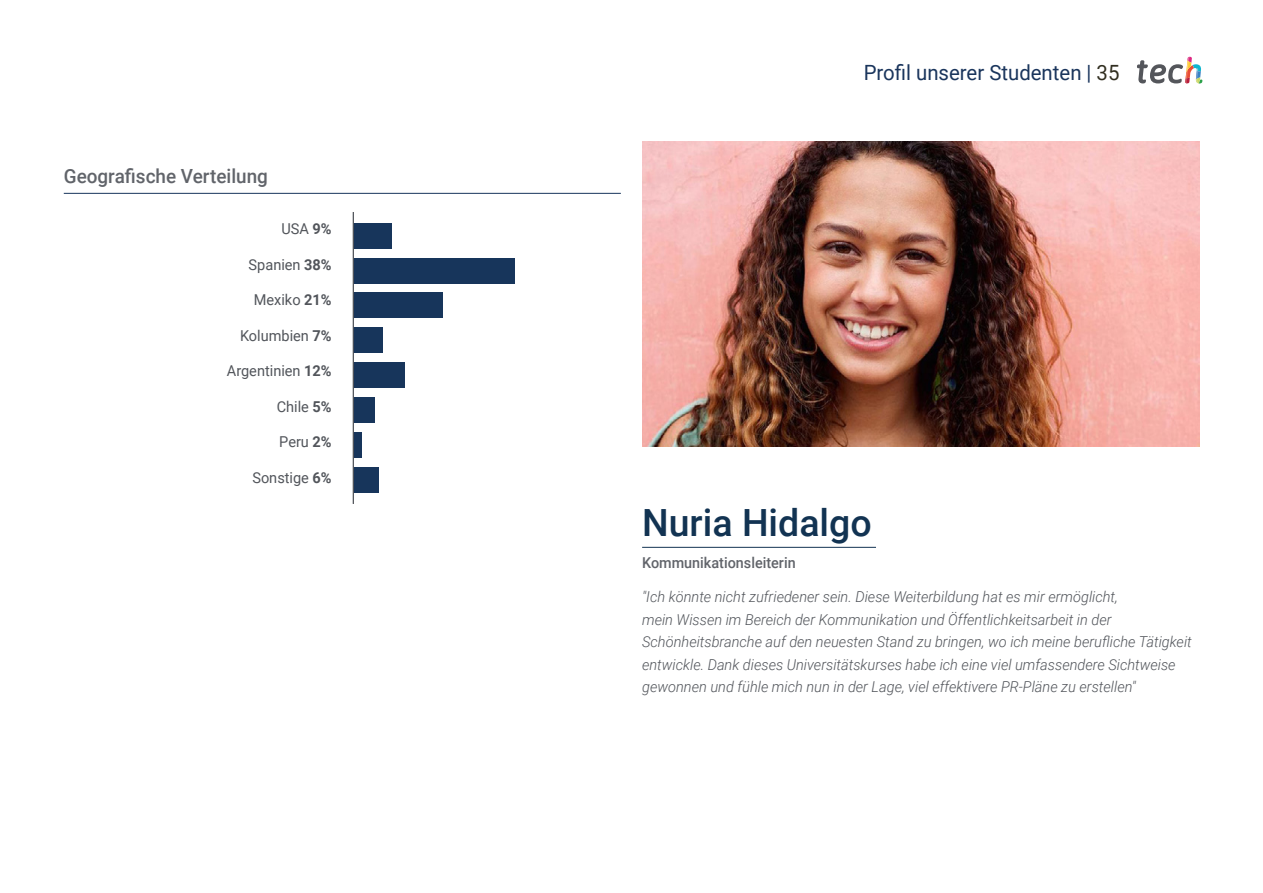
<style>
.page{position:relative;width:1263px;height:893px;background:#fff}
.page>*{position:absolute;margin:0;border:0;box-sizing:border-box;transform-origin:0 0}
.t1{font:500 37.5px "Roboto";color:#123352}
.t2{font:21px "Roboto";color:#1a355c}
.t3{font:500 19.5px "Roboto";color:#61646a}
.t4{font:italic 300 15px/22.5px "Roboto";color:#52555b}
.t5{font:15px "Roboto";color:#52555b}
.t6{font:500 15px "Roboto";color:#61646a;scale:.96 1}
.s1{font-weight:700}
.s2{color:#312e20}
</style>
<div class="page">
<svg style="left:1137px;top:57px;width:65px;height:27px"></svg>
<hr style="left:642px;top:547px;width:234px;height:1px;background:#123352">
<img style="left:642px;top:141px;width:557px;height:306px">
<div style="left:353px;top:223px;width:39px;height:26px;background:#17355b"></div>
<div style="left:353px;top:397px;width:22px;height:26px;background:#17355b"></div>
<div style="left:353px;top:258px;width:162px;height:25px;background:#17355b"></div>
<div style="left:353px;top:432px;width:9px;height:25px;background:#17355b"></div>
<div style="left:353px;top:293px;width:90px;height:25px;background:#17355b"></div>
<div style="left:353px;top:467px;width:26px;height:25px;background:#17355b"></div>
<div style="left:353px;top:362px;width:51px;height:26px;background:#17355b"></div>
<hr style="left:64px;top:193px;width:557px;height:1px;background:#17355b">
<div style="left:353px;top:327px;width:30px;height:26px;background:#17355b"></div>
<hr style="left:353px;top:212px;width:1px;height:292px;background:#52555b">
<h3 class="t3" style="left:64px;top:162px;width:206px">Geografische Verteilung</h3>
<p class="t5" style="left:281px;top:218px;width:52px">USA <span class="s1">9%</span></p>
<p class="t5" style="left:249px;top:254px;width:85px">Spanien <span class="s1">38%</span></p>
<p class="t5" style="left:254px;top:289px;width:79px">Mexiko <span class="s1">21%</span></p>
<p class="t5" style="left:240px;top:325px;width:93px">Kolumbien <span class="s1">7%</span></p>
<p class="t5" style="left:227px;top:360px;width:106px">Argentinien <span class="s1">12%</span></p>
<p class="t5" style="left:277px;top:396px;width:56px">Chile <span class="s1">5%</span></p>
<p class="t5" style="left:279px;top:431px;width:54px">Peru <span class="s1">2%</span></p>
<p class="t5" style="left:252px;top:467px;width:81px">Sonstige <span class="s1">6%</span></p>
<h2 class="t2" style="left:864px;top:57px;width:257px">Profil unserer Studenten | <span class="s2">35</span></h2>
<h1 class="t1" style="left:642px;top:496px;width:231px">Nuria Hidalgo</h1>
<p class="t6" style="left:642px;top:552px;width:161px">Kommunikationsleiterin</p>
<p class="t4" style="left:642px;top:585px;width:551px">"Ich könnte nicht zufriedener sein. Diese Weiterbildung hat es mir ermöglicht,<br>mein Wissen im Bereich der Kommunikation und Öffentlichkeitsarbeit in der Schönheitsbranche auf den neuesten Stand zu bringen, wo ich meine berufliche Tätigkeit entwickle. Dank dieses Universitätskurses habe ich eine viel umfassendere Sichtweise gewonnen und fühle mich nun in der Lage, viel effektivere PR-Pläne zu erstellen"</p>
</div>
